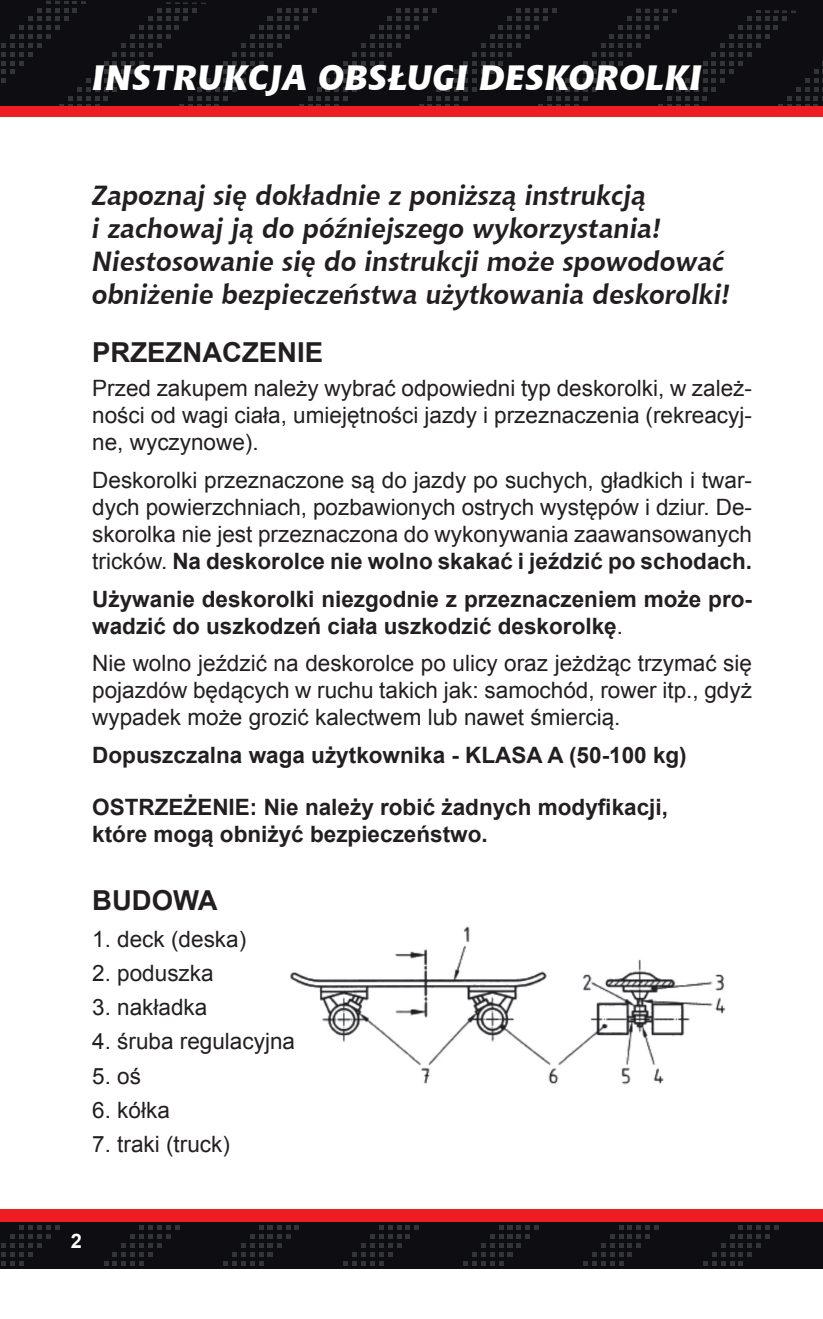
<style>
.page{position:relative;width:823px;height:1319px;background:#fff}
.page>*{position:absolute;margin:0;border:0;box-sizing:border-box;transform-origin:0 0}
.t1{font:italic 800 35px "Chianti BT";color:#fff}
.t2{font:italic 700 27.5px/33px "Chianti BT";color:#231f20}
.t3{font:700 27.5px "Arial";color:#231f20}
.t4{font:22.5px/27px "Arial";color:#231f20;text-align:justify}
.t5{font:700 22.5px/27px "Arial";color:#231f20}
.t6{font:700 20px "Arial";color:#fff}
.s1{font-weight:700}
.s2{font-weight:400}
</style>
<div class="page">
<svg style="left:0;top:0;width:822px;height:106px;background:#111014"></svg>
<div style="left:0;top:106px;width:822px;height:11px;background:#ee1d23"></div>
<svg style="left:0;top:1221px;width:822px;height:47px;background:#151014"></svg>
<div style="left:0;top:1208px;width:822px;height:13px;background:#ee1d23"></div>
<img style="left:290px;top:926px;width:436px;height:159px">
<h1 class="t1" style="left:92px;top:57px;width:611px">INSTRUKCJA OBSŁUGI DESKOROLKI</h1>
<p class="t2" style="left:92px;top:178px;width:639px">Zapoznaj się dokładnie z poniższą instrukcją<br>i zachowaj ją do późniejszego wykorzystania!<br>Niestosowanie się do instrukcji może spowodować obniżenie bezpieczeństwa użytkowania deskorolki!</p>
<p class="t3" style="left:92px;top:337px;width:232px">PRZEZNACZENIE</p>
<p class="t4" style="left:92px;top:375px;width:661px">Przed zakupem należy wybrać odpowiedni typ deskorolki, w zależ&shy;ności od wagi ciała, umiejętności jazdy i przeznaczenia (rekreacyj&shy;ne, wyczynowe).</p>
<p class="t4" style="left:92px;top:466px;width:661px">Deskorolki przeznaczone są do jazdy po suchych, gładkich i twar&shy;dych powierzchniach, pozbawionych ostrych występów i dziur. De&shy;skorolka nie jest przeznaczona do wykonywania zaawansowanych tricków. <span class="s1">Na deskorolce nie wolno skakać i jeździć po schodach.</span></p>
<p class="t5" style="left:92px;top:585px;width:661px">Używanie deskorolki niezgodnie z przeznaczeniem może pro&shy;wadzić do uszkodzeń ciała uszkodzić deskorolkę<span class="s2">.</span></p>
<p class="t4" style="left:92px;top:650px;width:661px">Nie wolno jeździć na deskorolce po ulicy oraz jeżdżąc trzymać się pojazdów będących w ruchu takich jak: samochód, rower itp., gdyż wypadek może grozić kalectwem lub nawet śmiercią.</p>
<p class="t5" style="left:92px;top:741px;width:595px">Dopuszczalna waga użytkownika - KLASA A (50-100 kg)</p>
<p class="t5" style="left:92px;top:793px;width:577px">OSTRZEŻENIE: Nie należy robić żadnych modyfikacji, które mogą obniżyć bezpieczeństwo.</p>
<p class="t3" style="left:92px;top:885px;width:127px">BUDOWA</p>
<p class="t4" style="left:92px;top:925px;width:155px">1. deck (deska)</p>
<p class="t4" style="left:92px;top:959px;width:123px">2. poduszka</p>
<p class="t4" style="left:92px;top:993px;width:117px">3. nakładka</p>
<p class="t4" style="left:92px;top:1027px;width:204px">4. śruba regulacyjna</p>
<p class="t4" style="left:92px;top:1062px;width:50px">5. oś</p>
<p class="t4" style="left:92px;top:1096px;width:79px">6. kółka</p>
<p class="t4" style="left:92px;top:1130px;width:139px">7. traki (truck)</p>
<p class="t6" style="left:71px;top:1230px;width:13px">2</p>
</div>
